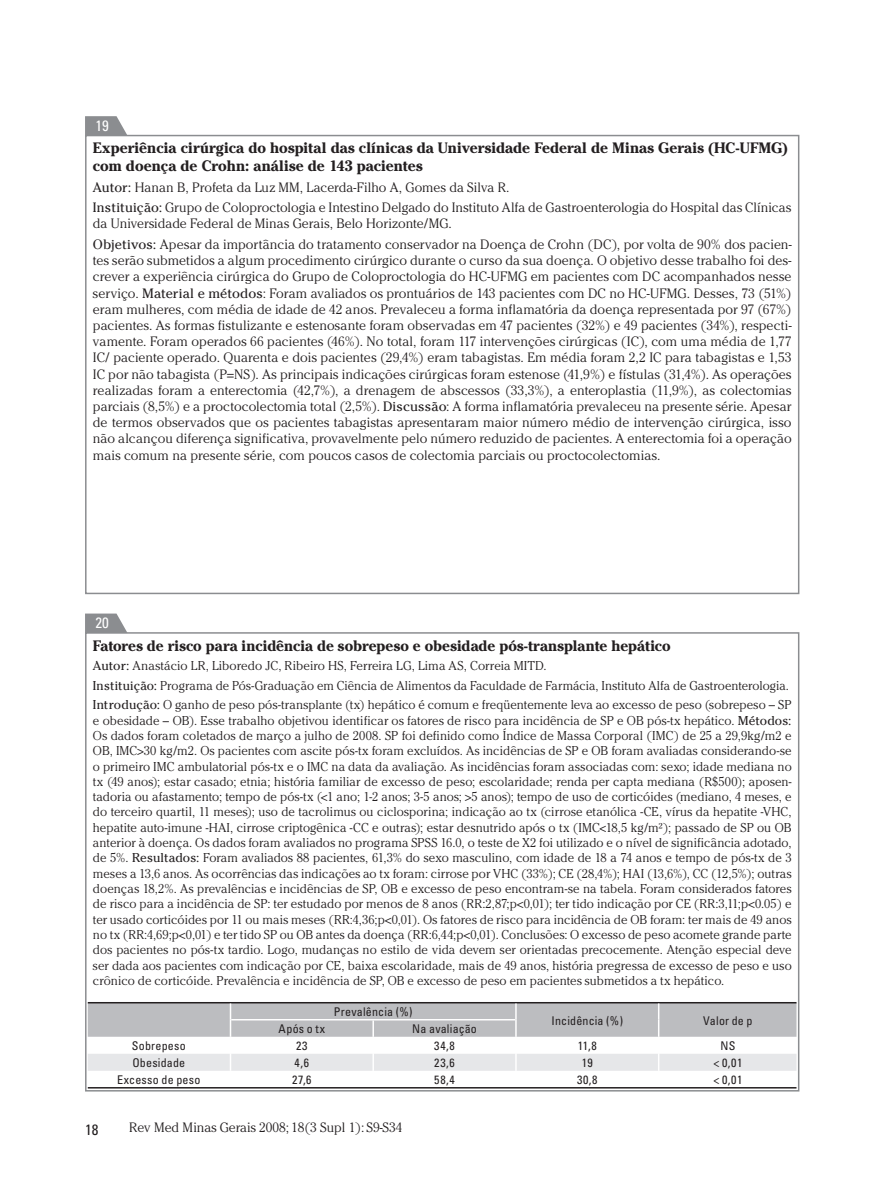
<style>
.page{position:relative;width:893px;height:1191px;background:#fff}
.page>*{position:absolute;margin:0;border:0;box-sizing:border-box;transform-origin:0 0}
.t1{font:700 15px/18px "Cheltenham Std";color:#231f20}
.t2{font:condensed 15px "Univers";color:#fff}
.t3{font:condensed 15px "Univers";color:#231f20}
.t4{font:300 13.5px/16.2px "Cheltenham Std";color:#231f20}
.t5{font:300 12.75px/15.3px "Cheltenham Std";color:#231f20}
.t6{font:condensed 12px "Univers";letter-spacing:.015em;color:#231f20}
.s1{font-weight:400}
</style>
<div class="page">
<svg style="left:85px;top:116px;width:43px;height:19px"></svg>
<svg style="left:85px;top:613px;width:42px;height:19px"></svg>
<div style="left:85px;top:632px;width:714px;height:459px;border:2px solid #8b8d90"></div>
<div style="left:85px;top:135px;width:714px;height:459px;border:2px solid #8b8d90"></div>
<svg style="left:88px;top:1002px;width:708px;height:69px"></svg>
<hr style="left:88px;top:1087px;width:708px;height:1px;background:#231f20">
<hr style="left:231px;top:1019px;width:284px;height:1px;background:#fff">
<p class="t2" style="left:95px;top:120px;width:15px">19</p>
<p class="t1" style="left:93px;top:140px;width:696px">Experiência cirúrgica do hospital das clínicas da Universidade Federal de Minas Gerais (HC-UFMG) com doença de Crohn: análise de 143 pacientes</p>
<p class="t4" style="left:93px;top:178px;width:700px;line-height:20.4px"><span class="s1">Autor:</span> Hanan B, Profeta da Luz MM, Lacerda-Filho A, Gomes da Silva R.<br><span class="s1">Instituição:</span> Grupo de Coloproctologia e Intestino Delgado do Instituto Alfa de Gastroenterologia do Hospital das Clínicas</p>
<p class="t4" style="left:93px;top:215px;width:700px;line-height:20.4px">da Universidade Federal de Minas Gerais, Belo Horizonte/MG.<br><span class="s1">Objetivos:</span> Apesar da importância do tratamento conservador na Doença de Crohn (DC), por volta de 90% dos pacien-</p>
<p class="t4" style="left:93px;top:253px;width:700px;text-align:justify">tes serão submetidos a algum procedimento cirúrgico durante o curso da sua doença. O objetivo desse trabalho foi des&shy;crever a experiência cirúrgica do Grupo de Coloproctologia do HC-UFMG em pacientes com DC acompanhados nesse serviço. <span class="s1">Material e métodos</span>: Foram avaliados os prontuários de 143 pacientes com DC no HC-UFMG. Desses, 73 (51%) eram mulheres, com média de idade de 42 anos. Prevaleceu a forma inflamatória da doença representada por 97 (67%) pacientes. As formas fistulizante e estenosante foram observadas em 47 pacientes (32%) e 49 pacientes (34%), respecti&shy;vamente. Foram operados 66 pacientes (46%). No total, foram 117 intervenções cirúrgicas (IC), com uma média de 1,77<br>IC/ paciente operado. Quarenta e dois pacientes (29,4%) eram tabagistas. Em média foram 2,2 IC para tabagistas e 1,53<br>IC por não tabagista (P=NS). As principais indicações cirúrgicas foram estenose (41,9%) e fístulas (31,4%). As operações realizadas foram a enterectomia (42,7%), a drenagem de abscessos (33,3%), a enteroplastia (11,9%), as colectomias parciais (8,5%) e a proctocolectomia total (2,5%). <span class="s1">Discussão</span>: A forma inflamatória prevaleceu na presente série. Apesar de termos observados que os pacientes tabagistas apresentaram maior número médio de intervenção cirúrgica, isso não alcançou diferença significativa, provavelmente pelo número reduzido de pacientes. A enterectomia foi a operação mais comum na presente série, com poucos casos de colectomia parciais ou proctocolectomias.</p>
<p class="t2" style="left:95px;top:617px;width:15px">20</p>
<p class="t1" style="left:93px;top:638px;width:579px">Fatores de risco para incidência de sobrepeso e obesidade pós-transplante hepático</p>
<p class="t5" style="left:93px;top:657px;width:700px;line-height:19.5px"><span class="s1">Autor:</span> Anastácio LR, Liboredo JC, Ribeiro HS, Ferreira LG, Lima AS, Correia MITD.<br><span class="s1">Instituição:</span> Programa de Pós-Graduação em Ciência de Alimentos da Faculdade de Farmácia, Instituto Alfa de Gastroenterologia.<br><span class="s1">Introdução:</span> O ganho de peso pós-transplante (tx) hepático é comum e freqüentemente leva ao excesso de peso (sobrepeso – SP</p>
<p class="t5" style="left:93px;top:713px;width:700px;text-align:justify">e obesidade – OB). Esse trabalho objetivou identificar os fatores de risco para incidência de SP e OB pós-tx hepático. <span class="s1">Métodos:<br></span>Os dados foram coletados de março a julho de 2008. SP foi definido como Índice de Massa Corporal (IMC) de 25 a 29,9kg/m2 e OB, IMC&gt;30 kg/m2. Os pacientes com ascite pós-tx foram excluídos. As incidências de SP e OB foram avaliadas considerando-se o primeiro IMC ambulatorial pós-tx e o IMC na data da avaliação. As incidências foram associadas com: sexo; idade mediana no tx (49 anos); estar casado; etnia; história familiar de excesso de peso; escolaridade; renda per capta mediana (R$500); aposen&shy;tadoria ou afastamento; tempo de pós-tx (&lt;1 ano; 1-2 anos; 3-5 anos; &gt;5 anos); tempo de uso de corticóides (mediano, 4 meses, e do terceiro quartil, 11 meses); uso de tacrolimus ou ciclosporina; indicação ao tx (cirrose etanólica -CE, vírus da hepatite -VHC, hepatite auto-imune -HAI, cirrose criptogênica -CC e outras); estar desnutrido após o tx (IMC&lt;18,5 kg/m²); passado de SP ou OB anterior à doença. Os dados foram avaliados no programa SPSS 16.0, o teste de X2 foi utilizado e o nível de significância adotado, de 5%. <span class="s1">Resultados:</span> Foram avaliados 88 pacientes, 61,3% do sexo masculino, com idade de 18 a 74 anos e tempo de pós-tx de 3 meses a 13,6 anos. As ocorrências das indicações ao tx foram: cirrose por VHC (33%); CE (28,4%); HAI (13,6%), CC (12,5%); outras doenças 18,2%. As prevalências e incidências de SP, OB e excesso de peso encontram-se na tabela. Foram considerados fatores de risco para a incidência de SP: ter estudado por menos de 8 anos (RR:2,87;p&lt;0,01); ter tido indicação por CE (RR:3,11;p&lt;0.05) e ter usado corticóides por 11 ou mais meses (RR:4,36;p&lt;0,01). Os fatores de risco para incidência de OB foram: ter mais de 49 anos no tx (RR:4,69;p&lt;0,01) e ter tido SP ou OB antes da doença (RR:6,44;p&lt;0,01). Conclusões: O excesso de peso acomete grande parte dos pacientes no pós-tx tardio. Logo, mudanças no estilo de vida devem ser orientadas precocemente. Atenção especial deve ser dada aos pacientes com indicação por CE, baixa escolaridade, mais de 49 anos, história pregressa de excesso de peso e uso crônico de corticóide. Prevalência e incidência de SP, OB e excesso de peso em pacientes submetidos a tx hepático.</p>
<p class="t6" style="left:334px;top:1007px;width:80px">Prevalência (%)</p>
<p class="t6" style="left:279px;top:1024px;width:48px">Após o tx</p>
<p class="t6" style="left:412px;top:1024px;width:66px">Na avaliação</p>
<p class="t6" style="left:552px;top:1016px;width:73px">Incidência (%)</p>
<p class="t6" style="left:703px;top:1016px;width:51px">Valor de p</p>
<p class="t6" style="left:132px;top:1041px;width:55px">Sobrepeso</p>
<p class="t6" style="left:296px;top:1041px;width:13px">23</p>
<p class="t6" style="left:434px;top:1041px;width:22px">34,8</p>
<p class="t6" style="left:578px;top:1041px;width:21px">11,8</p>
<p class="t6" style="left:720px;top:1041px;width:17px">NS</p>
<p class="t6" style="left:132px;top:1058px;width:54px">Obesidade</p>
<p class="t6" style="left:295px;top:1058px;width:16px">4,6</p>
<p class="t6" style="left:434px;top:1058px;width:22px">23,6</p>
<p class="t6" style="left:582px;top:1058px;width:12px">19</p>
<p class="t6" style="left:714px;top:1058px;width:30px">&lt; 0,01</p>
<p class="t6" style="left:117px;top:1075px;width:85px">Excesso de peso</p>
<p class="t6" style="left:292px;top:1075px;width:21px">27,6</p>
<p class="t6" style="left:434px;top:1075px;width:22px">58,4</p>
<p class="t6" style="left:577px;top:1075px;width:22px">30,8</p>
<p class="t6" style="left:714px;top:1075px;width:30px">&lt; 0,01</p>
<p class="t3" style="left:85px;top:1124px;width:15px">18</p>
<p class="t4" style="left:129px;top:1120px;width:275px">Rev Med Minas Gerais 2008; 18(3 Supl 1): S9-S34</p>
</div>
